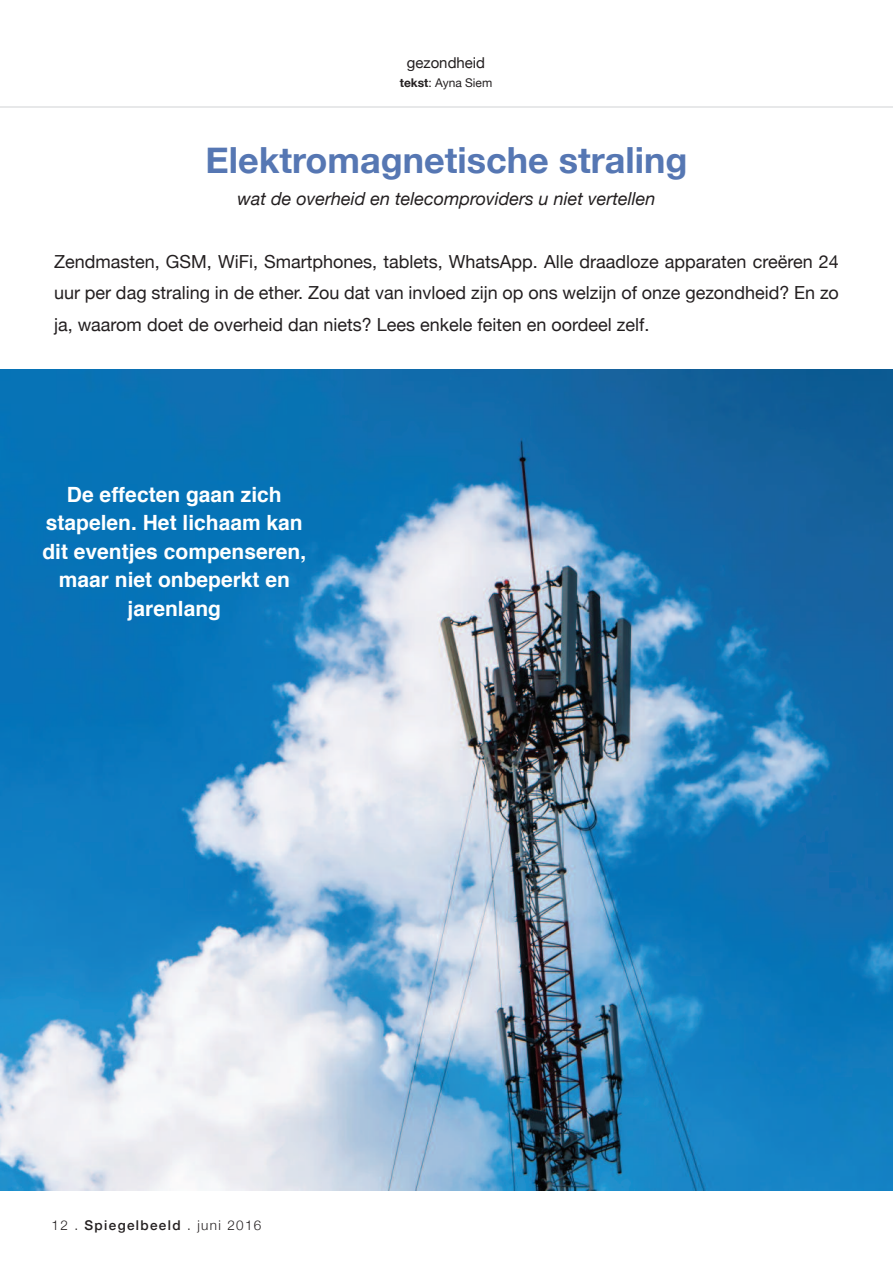
<style>
.page{position:relative;width:893px;height:1263px;background:#fff}
.page>*{position:absolute;margin:0;border:0;box-sizing:border-box;transform-origin:0 0}
.t1{font:700 36px "Helvetica Neue";color:#5677b3}
.t2{font:700 21px/28.5px "Helvetica";color:#fff;text-align:center}
.t3{font:18px/31.5px "Helvetica Neue";color:#231f20;text-align:justify}
.t4{font:italic 18px "Helvetica Neue";color:#231f20}
.t5{font:15px "Helvetica Neue";color:#231f20}
.t6{font:300 13.5px "Helvetica Neue";letter-spacing:.1em;color:#231f20}
.t7{font:12px "Helvetica Neue";color:#231f20}
.s1{font-weight:700}
.s2{font-weight:500}
</style>
<div class="page">
<hr style="left:0;top:106px;width:893px;height:2px;background:#e7e8e9">
<img style="left:0;top:370px;width:893px;height:820px">
<p class="t5" style="left:407px;top:54px;width:80px">gezondheid</p>
<p class="t7" style="left:400px;top:75px;width:94px"><span class="s1">tekst</span>: Ayna Siem</p>
<h1 class="t1" style="left:206px;top:138px;width:483px">Elektromagnetische straling</h1>
<p class="t4" style="left:237px;top:188px;width:420px">wat de overheid en telecomproviders u niet vertellen</p>
<p class="t3" style="left:54px;top:245px;width:786px">Zendmasten, GSM, WiFi, Smartphones, tablets, WhatsApp. Alle draadloze apparaten creëren 24 uur per dag straling in de ether. Zou dat van invloed zijn op ons welzijn of onze gezondheid? En zo ja, waarom doet de overheid dan niets? Lees enkele feiten en oordeel zelf.</p>
<p class="t2" style="left:42px;top:482px;width:265px">De effecten gaan zich stapelen. Het lichaam kan dit eventjes compenseren, maar niet onbeperkt en jarenlang</p>
<p class="t6" style="left:52px;top:1217px;width:211px">12 . <span class="s2">Spiegelbeeld</span> . juni 2016</p>
</div>
